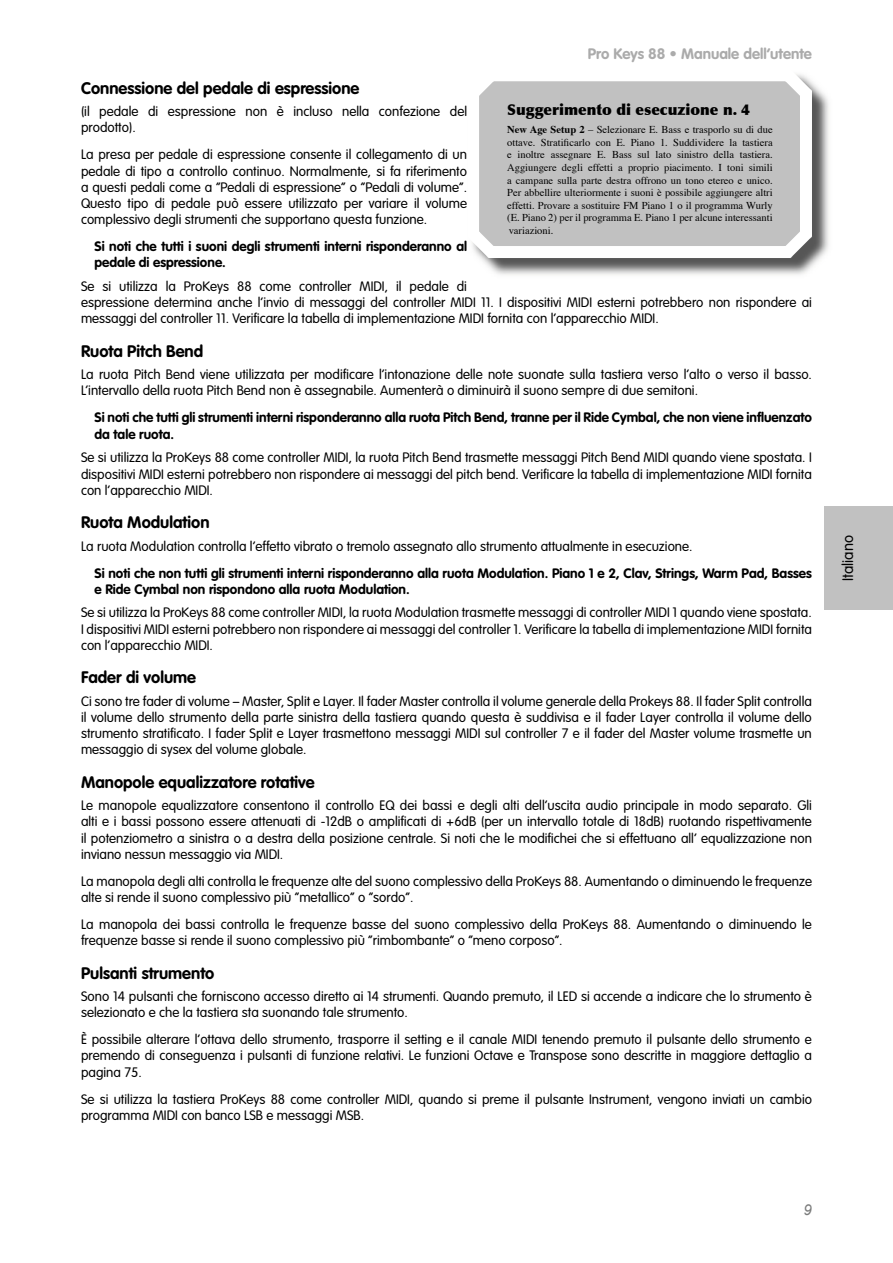
<style>
.page{position:relative;width:893px;height:1263px;background:#fff}
.page>*{position:absolute;margin:0;border:0;box-sizing:border-box;transform-origin:0 0}
.t1{font:700 16.5px "VAG Rounded";color:#000}
.t2{font:700 15px "VAG Rounded";color:#ababab}
.t3{font:900 15px "Optima";color:#000}
.t4{font:300 15px "VAG Rounded";color:#000}
.t5{font:italic 15px "Arial";color:#7b7c7c}
.t6{font:300 13.5px/16.2px "VAG Rounded";color:#000}
.t7{font:700 13.5px/16.2px "VAG Rounded";color:#000}
.t8{font:10.5px/12.6px "Times";color:#000;text-align:justify}
.s1{font-weight:700}
</style>
<div class="page">
<div style="left:824px;top:507px;width:69px;height:103px;background:#c1c1c1"></div>
<img style="left:480px;top:82px;width:349px;height:193px">
<svg style="left:472px;top:74px;width:340px;height:184px;fill:#c1c1c1"></svg>
<p class="t2" style="left:588px;top:44px;width:225px">Pro Keys 88 • Manuale dell’utente</p>
<p class="t1" style="left:81px;top:78px;width:280px">Connessione del pedale di espressione</p>
<p class="t6" style="left:81px;top:103px;width:388px">(il pedale di espressione non è incluso nella confezione del prodotto).</p>
<p class="t6" style="left:81px;top:146px;width:388px;text-align:justify">La presa per pedale di espressione consente il collegamento di un pedale di tipo a controllo continuo. Normalmente, si fa riferimento a questi pedali come a “Pedali di espressione” o “Pedali di volume”.<br>Questo tipo di pedale può essere utilizzato per variare il volume complessivo degli strumenti che supportano questa funzione.</p>
<p class="t7" style="left:94px;top:238px;width:374px">Si noti che tutti i suoni degli strumenti interni risponderanno al pedale di espressione.</p>
<p class="t6" style="left:81px;top:278px;width:732px">Se si utilizza la ProKeys 88 come controller MIDI, il pedale di<br>espressione determina anche l’invio di messaggi del controller MIDI 11. I dispositivi MIDI esterni potrebbero non rispondere ai messaggi del controller 11. Verificare la tabella di implementazione MIDI fornita con l’apparecchio MIDI.</p>
<p class="t1" style="left:81px;top:342px;width:124px">Ruota Pitch Bend</p>
<p class="t6" style="left:81px;top:366px;width:732px">La ruota Pitch Bend viene utilizzata per modificare l’intonazione delle note suonate sulla tastiera verso l’alto o verso il basso.<br>L’intervallo della ruota Pitch Bend non è assegnabile. Aumenterà o diminuirà il suono sempre di due semitoni.</p>
<p class="t7" style="left:94px;top:409px;width:719px">Si noti che tutti gli strumenti interni risponderanno alla ruota Pitch Bend, tranne per il Ride Cymbal, che non viene influenzato da tale ruota.</p>
<p class="t6" style="left:81px;top:449px;width:732px;text-align:justify">Se si utilizza la ProKeys 88 come controller MIDI, la ruota Pitch Bend trasmette messaggi Pitch Bend MIDI quando viene spostata. I dispositivi MIDI esterni potrebbero non rispondere ai messaggi del pitch bend. Verificare la tabella di implementazione MIDI fornita con l’apparecchio MIDI.</p>
<p class="t1" style="left:81px;top:513px;width:130px">Ruota Modulation</p>
<p class="t6" style="left:81px;top:538px;width:613px">La ruota Modulation controlla l’effetto vibrato o tremolo assegnato allo strumento attualmente in esecuzione.</p>
<p class="t7" style="left:94px;top:565px;width:719px">Si noti che non tutti gli strumenti interni risponderanno alla ruota Modulation. Piano 1 e 2, Clav, Strings, Warm Pad, Basses e Ride Cymbal non rispondono alla ruota Modulation.</p>
<p class="t6" style="left:81px;top:605px;width:732px;text-align:justify">Se si utilizza la ProKeys 88 come controller MIDI, la ruota Modulation trasmette messaggi di controller MIDI 1 quando viene spostata.<br>I dispositivi MIDI esterni potrebbero non rispondere ai messaggi del controller 1. Verificare la tabella di implementazione MIDI fornita con l’apparecchio MIDI.</p>
<p class="t1" style="left:81px;top:668px;width:117px">Fader di volume</p>
<p class="t6" style="left:81px;top:693px;width:732px;text-align:justify">Ci sono tre fader di volume – Master, Split e Layer. Il fader Master controlla il volume generale della Prokeys 88. Il fader Split controlla il volume dello strumento della parte sinistra della tastiera quando questa è suddivisa e il fader Layer controlla il volume dello strumento stratificato. I fader Split e Layer trasmettono messaggi MIDI sul controller 7 e il fader del Master volume trasmette un messaggio di sysex del volume globale.</p>
<p class="t1" style="left:81px;top:772px;width:235px">Manopole equalizzatore rotative</p>
<p class="t6" style="left:81px;top:797px;width:732px;text-align:justify">Le manopole equalizzatore consentono il controllo EQ dei bassi e degli alti dell’uscita audio principale in modo separato. Gli alti e i bassi possono essere attenuati di -12dB o amplificati di +6dB (per un intervallo totale di 18dB) ruotando rispettivamente il potenziometro a sinistra o a destra della posizione centrale. Si noti che le modifichei che si effettuano all’ equalizzazione non inviano nessun messaggio via MIDI.</p>
<p class="t6" style="left:81px;top:873px;width:732px">La manopola degli alti controlla le frequenze alte del suono complessivo della ProKeys 88. Aumentando o diminuendo le frequenze alte si rende il suono complessivo più “metallico” o “sordo”.</p>
<p class="t6" style="left:81px;top:916px;width:732px">La manopola dei bassi controlla le frequenze basse del suono complessivo della ProKeys 88. Aumentando o diminuendo le frequenze basse si rende il suono complessivo più “rimbombante” o “meno corposo”.</p>
<p class="t1" style="left:81px;top:963px;width:135px">Pulsanti strumento</p>
<p class="t6" style="left:81px;top:988px;width:732px">Sono 14 pulsanti che forniscono accesso diretto ai 14 strumenti. Quando premuto, il LED si accende a indicare che lo strumento è selezionato e che la tastiera sta suonando tale strumento.</p>
<p class="t6" style="left:81px;top:1031px;width:732px;text-align:justify">È possibile alterare l’ottava dello strumento, trasporre il setting e il canale MIDI tenendo premuto il pulsante dello strumento e premendo di conseguenza i pulsanti di funzione relativi. Le funzioni Octave e Transpose sono descritte in maggiore dettaglio a pagina 75.</p>
<p class="t6" style="left:81px;top:1091px;width:732px">Se si utilizza la tastiera ProKeys 88 come controller MIDI, quando si preme il pulsante Instrument, vengono inviati un cambio programma MIDI con banco LSB e messaggi MSB.</p>
<p class="t3" style="left:507px;top:100px;width:244px">Suggerimento di esecuzione n. 4</p>
<p class="t8" style="left:507px;top:124px;width:267px"><span class="s1">New Age Setup 2</span> – Selezionare E. Bass e trasporlo su di due ottave. Stratificarlo con E. Piano 1. Suddividere la tastiera e inoltre assegnare E. Bass sul lato sinistro della tastiera.<br>Aggiungere degli effetti a proprio piacimento. I toni simili a campane sulla parte destra offrono un tono etereo e unico.<br>Per abbellire ulteriormente i suoni è possibile aggiungere altri effetti. Provare a sostituire FM Piano 1 o il programma Wurly (E. Piano 2) per il programma E. Piano 1 per alcune interessanti variazioni.</p>
<p class="t4" style="left:839px;top:581px;width:47px;rotate:-90deg">Italiano</p>
<p class="t5" style="left:804px;top:1202px;width:10px">9</p>
</div>
